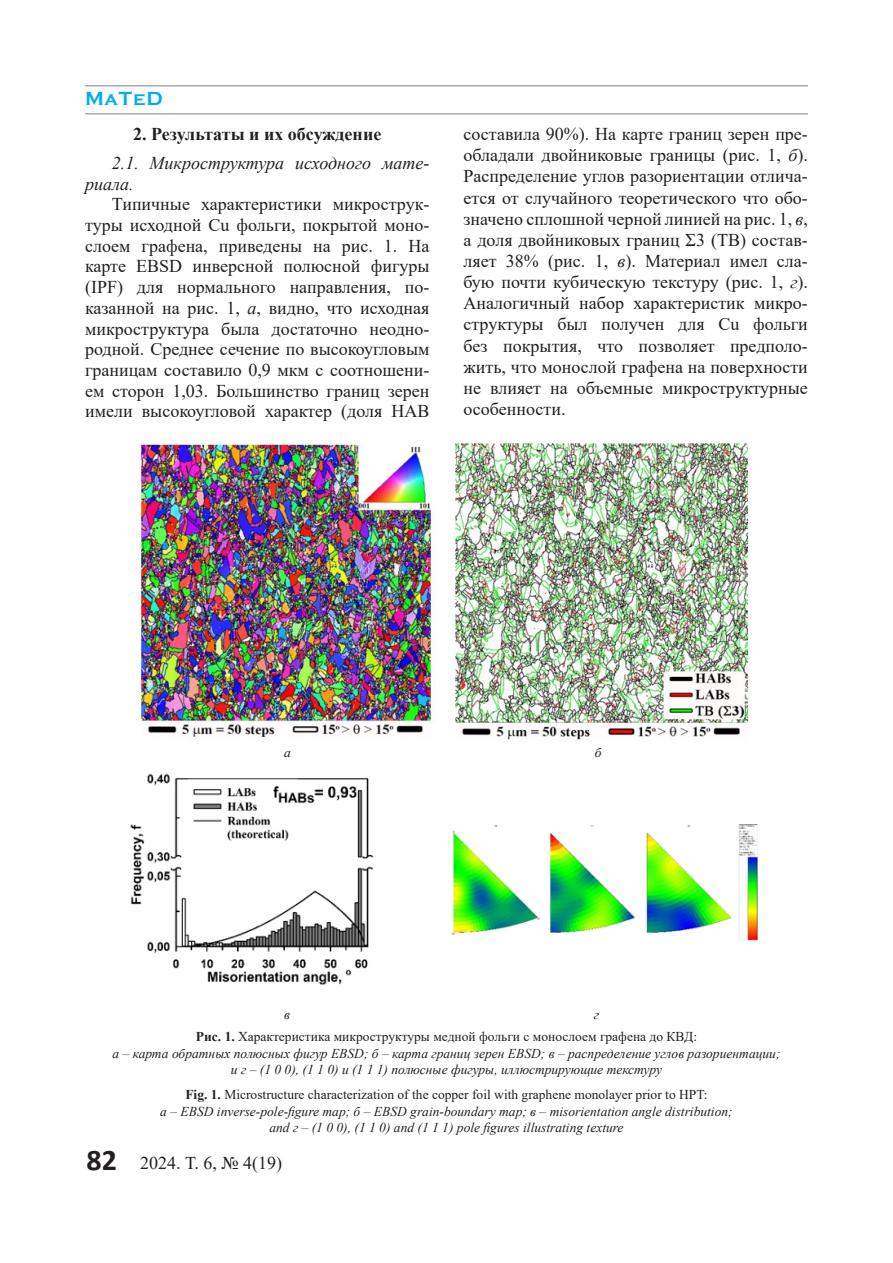
<style>
.page{position:relative;width:893px;height:1263px;background:#fff}
.page>*{position:absolute;margin:0;border:0;box-sizing:border-box;transform-origin:0 0}
.t1{font:700 19.5px "Copperplate Gothic";letter-spacing:.04em;color:#00aeef}
.t2{font:18px/21.1px "Times New Roman";color:#231f20;text-align:justify}
.Body_Text{font:italic 18px/20.7px "Times New Roman";color:#231f20}
.Body_Text-2{font:700 18px "Times New Roman";color:#231f20}
.Body_Text-3{font:italic 13.5px/16.5px "Times New Roman";color:#231f20;text-align:center}
.s1{font-style:italic}
.s2{font-weight:700;font-style:normal}
.s3{font-style:normal}
.s4{font-family:"Calibri";font-weight:700;font-size:30px}
</style>
<div class="page">
<hr style="left:85px;top:113px;width:723px;height:2px;background:#a8a9ad">
<hr style="left:85px;top:85px;width:723px;height:2px;background:#a8a9ad">
<img style="left:138px;top:443px;width:611px;height:297px">
<img style="left:130px;top:773px;width:628px;height:212px">
<p class="t1" style="left:85px;top:88px;width:79px">MaTeD</p>
<p class="Body_Text-2" style="left:133px;top:121px;width:250px">2. Результаты и их обсуждение</p>
<p class="Body_Text" style="left:85px;top:152px;width:346px;text-indent:27px">2.1. Микроструктура исходного мате&shy;риала.</p>
<p class="t2" style="left:85px;top:193px;width:346px;line-height:20.7px;text-indent:27px">Типичные характеристики микрострук&shy;туры исходной Cu фольги, покрытой моно&shy;слоем графена, приведены на рис. 1. На карте EBSD инверсной полюсной фигуры (IPF) для нормального направления, по&shy;казанной на рис. 1, <span class="s1">а</span>, видно, что исходная микроструктура была достаточно неодно&shy;родной. Среднее сечение по высокоугловым границам составило 0,9 мкм с соотношени&shy;ем сторон 1,03. Большинство границ зерен имели высокоугловой характер (доля HAB</p>
<p class="t2" style="left:463px;top:123px;width:346px">составила 90%). На карте границ зерен пре&shy;обладали двойниковые границы (рис. 1, <span class="s1">б</span>).<br>Распределение углов разориентации отлича&shy;ется от случайного теоретического что обо&shy;значено сплошной черной линией на рис. 1, <span class="s1">в</span>, а доля двойниковых границ Σ3 (TB) состав&shy;ляет 38% (рис. 1, <span class="s1">в</span>). Материал имел сла&shy;бую почти кубическую текстуру (рис. 1, <span class="s1">г</span>).<br>Аналогичный набор характеристик микро&shy;структуры был получен для Cu фольги без покрытия, что позволяет предполо&shy;жить, что монослой графена на поверхности не влияет на объемные микроструктурные особенности.</p>
<p class="Body_Text-3" style="left:284px;top:744px;width:8px">а</p>
<p class="Body_Text-3" style="left:595px;top:744px;width:8px">б</p>
<p class="Body_Text-3" style="left:284px;top:1006px;width:7px">в</p>
<p class="Body_Text-3" style="left:594px;top:1006px;width:7px">г</p>
<p class="Body_Text-3" style="left:112px;top:1028px;width:670px"><span class="s2">Рис. 1.</span> <span class="s3">Характеристика микроструктуры медной фольги с монослоем графена до КВД:<br></span>a – карта обратных полюсных фигур EBSD; б – карта границ зерен EBSD; в – распределение углов разориентации; и г – (1 0 0), (1 1 0) и (1 1 1) полюсные фигуры, иллюстрирующие текстуру</p>
<p class="Body_Text-3" style="left:160px;top:1086px;width:574px"><span class="s2">Fig. 1.</span> <span class="s3">Microstructure characterization of the copper foil with graphene monolayer prior to HPT:<br></span>a – EBSD inverse-pole-figure map; б – EBSD grain-boundary map; в – misorientation angle distribution; and г – (1 0 0), (1 1 0) and (1 1 1) pole figures illustrating texture</p>
<p class="t2" style="left:87px;top:1152px;width:197px"><span class="s4">82</span> 2024. Т. 6, № 4(19)</p>
</div>
